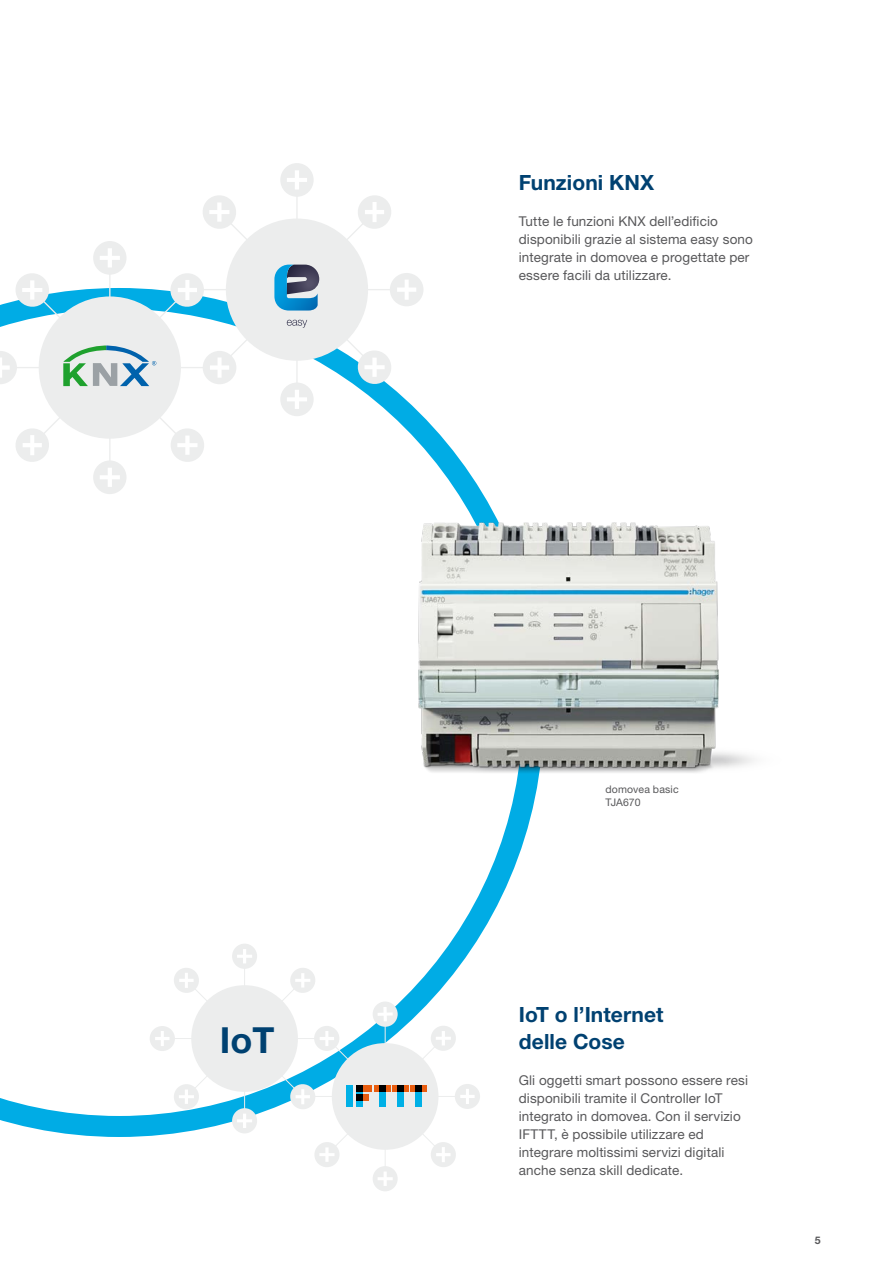
<style>
.page{position:relative;width:893px;height:1263px;background:#fff}
.page>*{position:absolute;margin:0;border:0;box-sizing:border-box;transform-origin:0 0}
.t1{font:700 36px "Helvetica Neue LTW1 G";color:#004171}
.t2{font:700 21px/27px "Helvetica Neue LTW1 G";letter-spacing:.005em;color:#004171}
.t3{font:13.5px/18px "Helvetica Neue LTW1 G";letter-spacing:.01em;color:#58585a}
.t4{font:10.5px/13.5px "Helvetica Neue LTW1 G";letter-spacing:.015em;color:#58585a}
.t5{font:700 10.5px "Helvetica Neue LTW1 G";color:#58585a}
</style>
<div class="page">
<svg style="left:0;top:294px;width:538px;height:843px"></svg>
<img style="left:389px;top:499px;width:365px;height:285px">
<div style="left:93px;top:460px;width:34px;height:34px;background:#eceded;border-radius:50%"></div>
<div style="left:390px;top:273px;width:33px;height:33px;background:#eceded;border-radius:50%"></div>
<div style="left:280px;top:163px;width:34px;height:34px;background:#eceded;border-radius:50%"></div>
<svg style="left:0;top:170px;width:416px;height:317px"></svg>
<div style="left:232px;top:944px;width:25px;height:25px;background:#eceded;border-radius:50%"></div>
<div style="left:150px;top:1026px;width:25px;height:25px;background:#eceded;border-radius:50%"></div>
<div style="left:373px;top:1166px;width:25px;height:25px;background:#eceded;border-radius:50%"></div>
<div style="left:455px;top:1084px;width:25px;height:25px;background:#eceded;border-radius:50%"></div>
<svg style="left:155px;top:949px;width:320px;height:237px"></svg>
<div style="left:347px;top:1085px;width:6px;height:22px;background:#00b0e6"></div>
<div style="left:379px;top:1085px;width:6px;height:22px;background:#00b0e6"></div>
<div style="left:374px;top:1085px;width:16px;height:7px;background:#e95d0f"></div>
<div style="left:379px;top:1085px;width:6px;height:7px;background:#000"></div>
<div style="left:356px;top:1085px;width:7px;height:22px;background:#00b0e6"></div>
<div style="left:356px;top:1094px;width:13px;height:7px;background:#e95d0f"></div>
<div style="left:356px;top:1085px;width:16px;height:7px;background:#e95d0f"></div>
<div style="left:356px;top:1085px;width:7px;height:7px;background:#000"></div>
<div style="left:356px;top:1094px;width:7px;height:7px;background:#000"></div>
<div style="left:397px;top:1085px;width:7px;height:22px;background:#00b0e6"></div>
<div style="left:392px;top:1085px;width:17px;height:7px;background:#e95d0f"></div>
<div style="left:397px;top:1085px;width:7px;height:7px;background:#000"></div>
<div style="left:415px;top:1085px;width:7px;height:22px;background:#00b0e6"></div>
<div style="left:411px;top:1085px;width:16px;height:7px;background:#e95d0f"></div>
<div style="left:415px;top:1085px;width:7px;height:7px;background:#000"></div>
<h1 class="t1" style="left:220px;top:1017px;width:56px">IoT</h1>
<h2 class="t2" style="left:519px;top:168px;width:137px">Funzioni KNX</h2>
<p class="t3" style="left:519px;top:212px;width:236px">Tutte le funzioni KNX dell’edificio disponibili grazie al sistema easy sono integrate in domovea e progettate per essere facili da utilizzare.</p>
<p class="t4" style="left:605px;top:782px;width:75px">domovea basic<br>TJA670</p>
<h2 class="t2" style="left:519px;top:1001px;width:146px">IoT o l’Internet delle Cose</h2>
<p class="t3" style="left:519px;top:1071px;width:231px">Gli oggetti smart possono essere resi disponibili tramite il Controller IoT integrato in domovea. Con il servizio IFTTT, è possibile utilizzare ed integrare moltissimi servizi digitali anche senza skill dedicate.</p>
<p class="t5" style="left:815px;top:1233px;width:7px">5</p>
</div>
